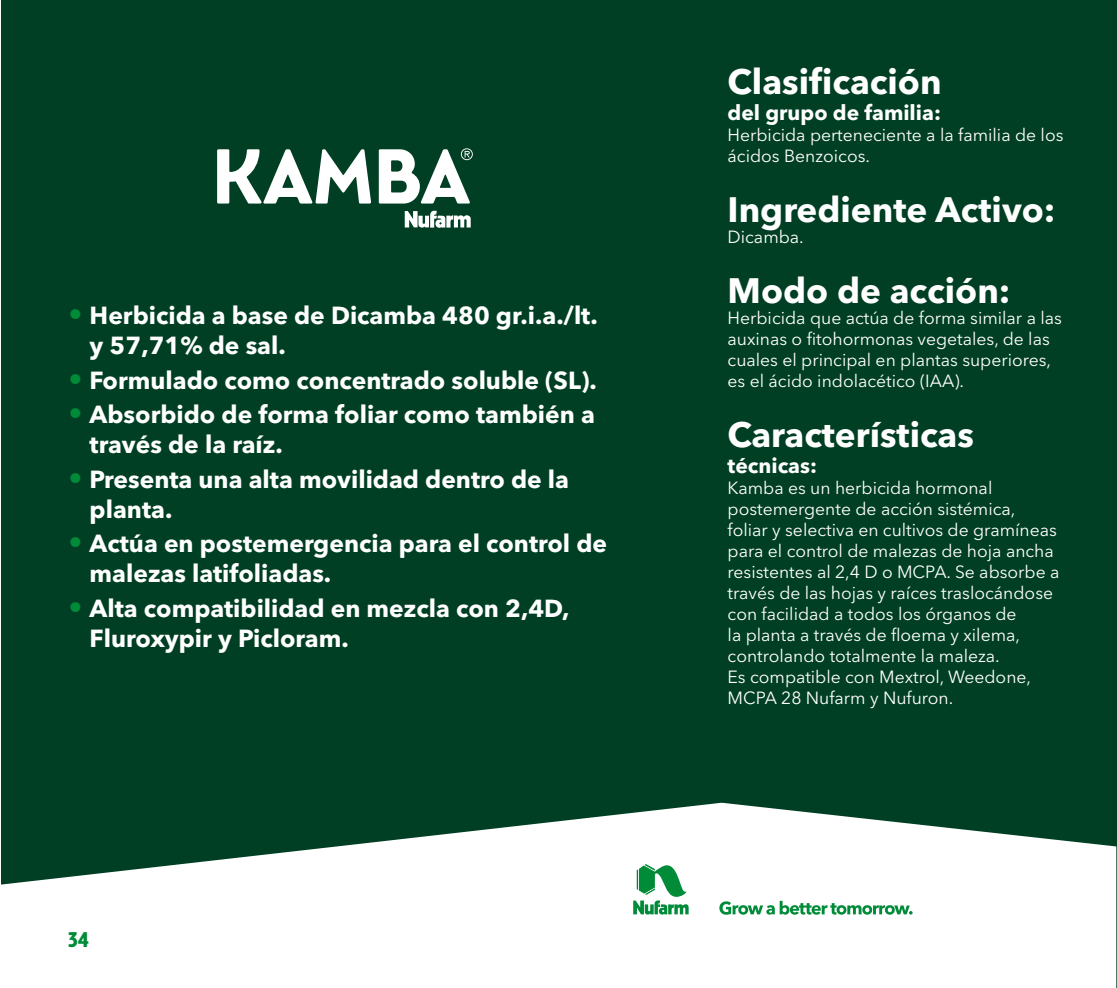
<style>
.page{position:relative;width:1117px;height:988px;background:#fff}
.page>*{position:absolute;margin:0;border:0;box-sizing:border-box;transform-origin:0 0}
.t1{font:700 35px "Avenir Next LT Pro";color:#fff}
.t2{font:700 24.5px/29.8px "Avenir Next LT Pro";color:#fff}
.t3{font:700 21px "Avenir Next LT Pro";color:#fff}
.t4{font:700 21px "Brooklyn Samuels Five";color:#008b39}
.t5{font:17.5px/21px "Avenir Next LT Pro";color:#fff}
.s1{font-size:28px;color:#008b39}
</style>
<div class="page">
<div style="left:1px;top:0;width:1114px;height:987px;background:#003f23"></div>
<svg style="left:1px;top:802px;width:1114px;height:185px;fill:#fff"></svg>
<svg style="left:633px;top:863px;width:55px;height:51px"></svg>
<svg style="left:719px;top:900px;width:193px;height:14px"></svg>
<svg style="left:404px;top:211px;width:66px;height:17px"></svg>
<svg style="left:217px;top:149px;width:154px;height:54px"></svg>
<svg style="left:379px;top:148px;width:93px;height:55px"></svg>
<h2 class="t2" style="left:90px;top:300px;width:509px;text-indent:-21px"><span class="s1">•</span> Herbicida a base de Dicamba 480 gr.i.a./lt. y 57,71% de sal.</h2>
<h2 class="t2" style="left:69px;top:365px;width:529px"><span class="s1">•</span> Formulado como concentrado soluble (SL).</h2>
<h2 class="t2" style="left:90px;top:399px;width:506px;text-indent:-21px"><span class="s1">•</span> Absorbido de forma foliar como también a través de la raíz.</h2>
<h2 class="t2" style="left:90px;top:464px;width:481px;text-indent:-21px"><span class="s1">•</span> Presenta una alta movilidad dentro de la planta.</h2>
<h2 class="t2" style="left:90px;top:528px;width:519px;text-indent:-21px"><span class="s1">•</span> Actúa en postemergencia para el control de malezas latifoliadas.</h2>
<h2 class="t2" style="left:90px;top:593px;width:481px;text-indent:-21px"><span class="s1">•</span> Alta compatibilidad en mezcla con 2,4D,<br>Fluroxypir y Picloram.</h2>
<p class="t4" style="left:68px;top:926px;width:23px">34</p>
<h1 class="t1" style="left:727px;top:60px;width:215px">Clasificación</h1>
<p class="t3" style="left:727px;top:100px;width:215px">del grupo de familia:</p>
<p class="t5" style="left:727px;top:124px;width:337px">Herbicida perteneciente a la familia de los ácidos Benzoicos.</p>
<h1 class="t1" style="left:727px;top:188px;width:329px">Ingrediente Activo:</h1>
<p class="t5" style="left:727px;top:226px;width:78px">Dicamba.</p>
<h1 class="t1" style="left:727px;top:269px;width:284px">Modo de acción:</h1>
<p class="t5" style="left:727px;top:307px;width:336px">Herbicida que actúa de forma similar a las auxinas o fitohormonas vegetales, de las cuales el principal en plantas superiores, es el ácido indolacético (IAA).</p>
<h1 class="t1" style="left:727px;top:413px;width:248px">Características</h1>
<p class="t3" style="left:727px;top:453px;width:91px">técnicas:</p>
<p class="t5" style="left:727px;top:477px;width:333px">Kamba es un herbicida hormonal postemergente de acción sistémica, foliar y selectiva en cultivos de gramíneas para el control de malezas de hoja ancha resistentes al 2,4 D o MCPA. Se absorbe a través de las hojas y raíces traslocándose con facilidad a todos los órganos de<br>la planta a través de floema y xilema, controlando totalmente la maleza.<br>Es compatible con Mextrol, Weedone, MCPA 28 Nufarm y Nufuron.</p>
</div>
